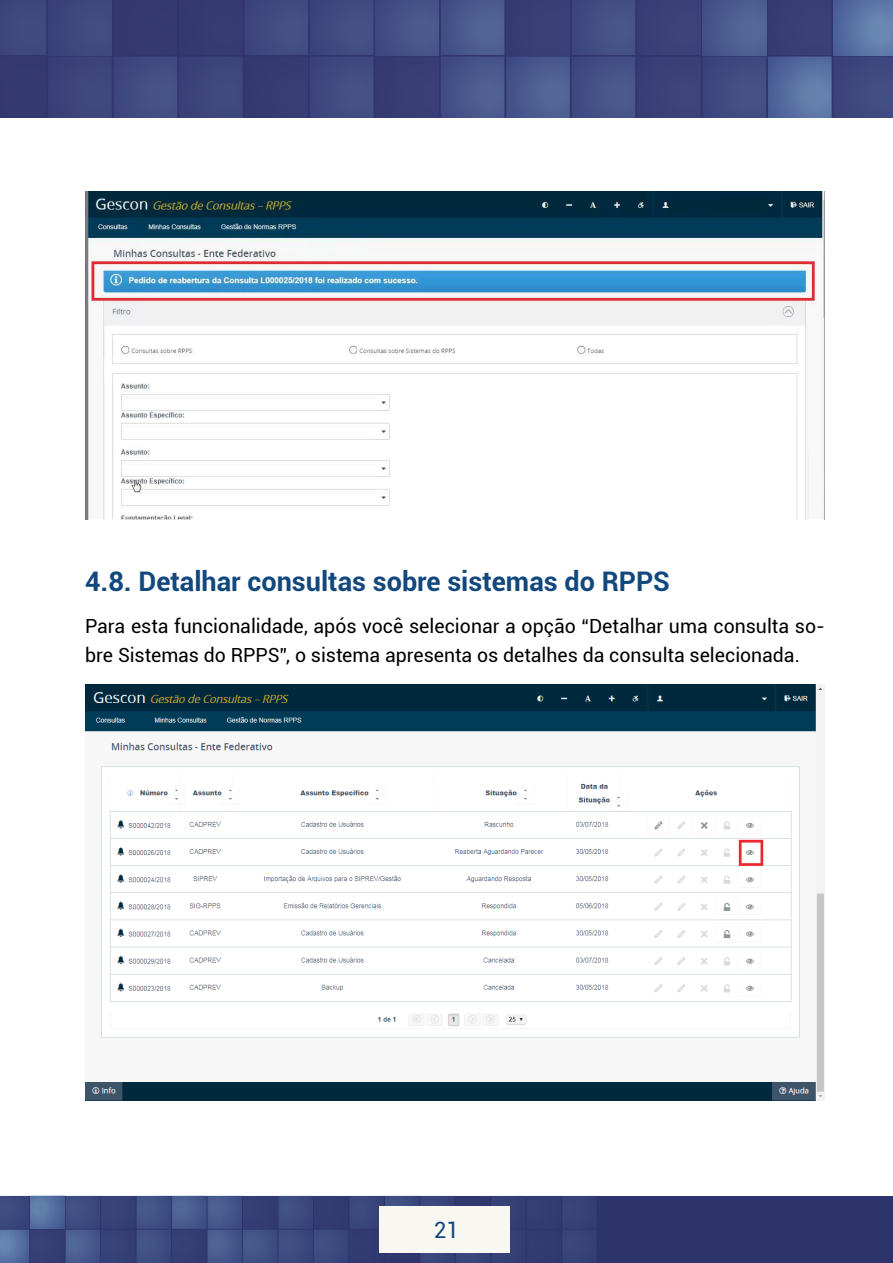
<style>
.page{position:relative;width:893px;height:1263px;background:#fff}
.page>*{position:absolute;margin:0;border:0;box-sizing:border-box;transform-origin:0 0}
.t1{font:700 27px "Roboto";color:#12487d}
.t2{font:22.5px "Roboto";color:#12487d}
.t3{font:19.5px/29.2px "Roboto";color:#000}
</style>
<div class="page">
<svg style="left:0;top:0;width:893px;height:117px;background:#404a80"></svg>
<div style="left:0;top:1196px;width:893px;height:67px;background:#2d346b"></div>
<svg style="left:0;top:1196px;width:596px;height:67px"></svg>
<div style="left:379px;top:1206px;width:131px;height:47px;background:#f9f7f1"></div>
<img style="left:85px;top:191px;width:740px;height:329px">
<img style="left:85px;top:684px;width:740px;height:416px">
<h1 class="t1" style="left:85px;top:562px;width:586px">4.8. Detalhar consultas sobre sistemas do RPPS</h1>
<p class="t3" style="left:85px;top:610px;width:741px">Para esta funcionalidade, após você selecionar a opção “Detalhar uma consulta so&shy;bre Sistemas do RPPS”, o sistema apresenta os detalhes da consulta selecionada.</p>
<p class="t2" style="left:434px;top:1214px;width:27px">21</p>
</div>
